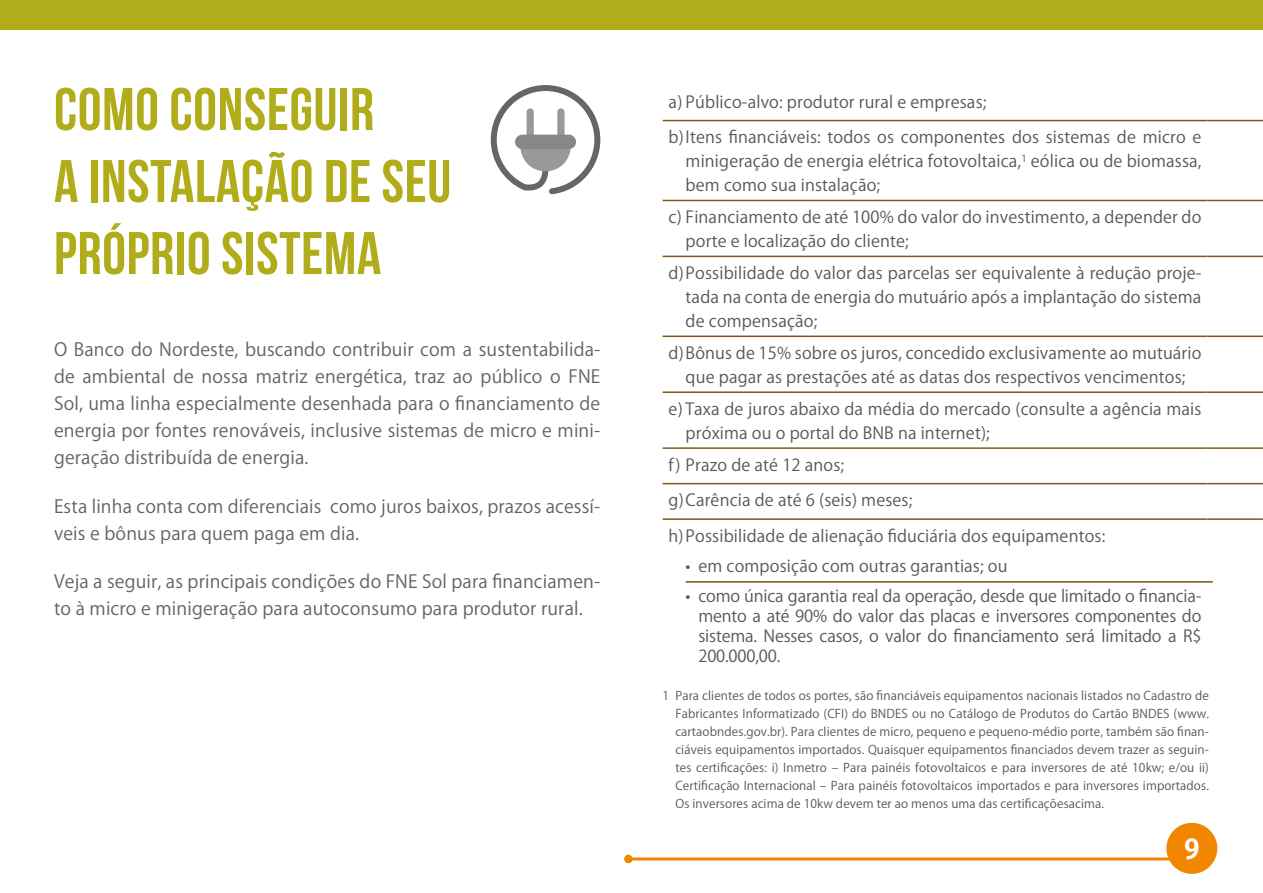
<style>
.page{position:relative;width:1263px;height:893px;background:#fff}
.page>*{position:absolute;margin:0;border:0;box-sizing:border-box;transform-origin:0 0}
.t1{font:700 60px/72px "Bebas Neue";letter-spacing:.01em;color:#b1ac19}
.t2{font:700 27px "Koz Go Pr 6 N";color:#fff}
.t3{font:18px/27px "Koz Go Pr 6 N";letter-spacing:.01em;color:#646363}
.t4{font:16.5px/24px "Koz Go Pr 6 N";letter-spacing:.01em;color:#575756}
.t5{font:12px/18px "Koz Go Pr 6 N";letter-spacing:.01em;color:#575756;text-align:justify}
</style>
<div class="page">
<div style="left:0;top:0;width:1263px;height:30px;background:#b1ac19"></div>
<hr style="left:663px;top:120px;width:544px;height:1px;background:#7e5719">
<hr style="left:1207px;top:120px;width:56px;height:1px;background:#7e5719">
<hr style="left:663px;top:200px;width:544px;height:1px;background:#7e5719">
<hr style="left:1207px;top:200px;width:56px;height:1px;background:#7e5719">
<hr style="left:663px;top:256px;width:544px;height:1px;background:#7e5719">
<hr style="left:1207px;top:256px;width:56px;height:1px;background:#7e5719">
<hr style="left:663px;top:336px;width:544px;height:1px;background:#7e5719">
<hr style="left:1207px;top:336px;width:56px;height:1px;background:#7e5719">
<hr style="left:663px;top:391px;width:544px;height:2px;background:#7e5719">
<hr style="left:1207px;top:391px;width:56px;height:2px;background:#7e5719">
<hr style="left:663px;top:447px;width:544px;height:2px;background:#7e5719">
<hr style="left:1207px;top:447px;width:56px;height:2px;background:#7e5719">
<hr style="left:663px;top:483px;width:544px;height:1px;background:#7e5719">
<hr style="left:1207px;top:483px;width:56px;height:1px;background:#7e5719">
<hr style="left:663px;top:518px;width:544px;height:2px;background:#7e5719">
<hr style="left:1207px;top:518px;width:56px;height:2px;background:#7e5719">
<hr style="left:686px;top:581px;width:527px;height:2px;background:#7e5719">
<svg style="left:491px;top:85px;width:109px;height:109px"></svg>
<div style="left:557px;top:108px;width:7px;height:31px;background:#999;border-radius:4px"></div>
<div style="left:527px;top:108px;width:7px;height:31px;background:#999;border-radius:4px"></div>
<div style="left:515px;top:135px;width:61px;height:14px;background:#878787;border-radius:7px"></div>
<hr style="left:628px;top:857px;width:581px;height:3px;background:#f18700">
<div style="left:624px;top:855px;width:9px;height:8px;background:#f18700;border-radius:50%"></div>
<div style="left:1166px;top:823px;width:51px;height:51px;background:#f18700;border-radius:50%"></div>
<h1 class="t1" style="left:54px;top:73px;width:399px">COMO CONSEGUIR<br>A INSTALAÇÃO DE SEU<br>PRÓPRIO SISTEMA</h1>
<p class="t3" style="left:54px;top:337px;width:548px;text-align:justify">O Banco do Nordeste, buscando contribuir com a sustentabilida&shy;de ambiental de nossa matriz energética, traz ao público o FNE Sol, uma linha especialmente desenhada para o financiamento de energia por fontes renováveis, inclusive sistemas de micro e mini&shy;geração distribuída de energia.</p>
<p class="t3" style="left:54px;top:493px;width:548px">Esta linha conta com diferenciais como juros baixos, prazos acessí&shy;veis e bônus para quem paga em dia.</p>
<p class="t3" style="left:54px;top:568px;width:548px">Veja a seguir, as principais condições do FNE Sol para financiamen&shy;to à micro e minigeração para autoconsumo para produtor rural.</p>
<p class="t4" style="left:669px;top:84px;width:534px;line-height:35.5px">a) Público-alvo: produtor rural e empresas;<br>b)Itens financiáveis: todos os componentes dos sistemas de micro e</p>
<p class="t4" style="left:686px;top:149px;width:517px">minigeração de energia elétrica fotovoltaica,<sup>1</sup> eólica ou de biomassa, bem como sua instalação;</p>
<p class="t4" style="left:686px;top:205px;width:517px;text-indent:-17px">c) Financiamento de até 100% do valor do investimento, a depender do porte e localização do cliente;</p>
<p class="t4" style="left:686px;top:261px;width:517px;text-align:justify;text-indent:-17px">d)Possibilidade do valor das parcelas ser equivalente à redução proje&shy;tada na conta de energia do mutuário após a implantação do sistema de compensação;</p>
<p class="t4" style="left:669px;top:341px;width:534px;text-align:center">d)Bônus de 15% sobre os juros, concedido exclusivamente ao mutuário que pagar as prestações até as datas dos respectivos vencimentos;</p>
<p class="t4" style="left:686px;top:397px;width:517px;text-indent:-17px">e) Taxa de juros abaixo da média do mercado (consulte a agência mais próxima ou o portal do BNB na internet);</p>
<p class="t4" style="left:669px;top:447px;width:438px;line-height:35.5px">f) Prazo de até 12 anos;<br>g)Carência de até 6 (seis) meses;<br>h)Possibilidade de alienação fiduciária dos equipamentos:</p>
<p class="t4" style="left:686px;top:554px;width:323px">• em composição com outras garantias; ou</p>
<p class="t4" style="left:698px;top:587px;width:505px;line-height:19.8px;text-align:justify;text-indent:-13px">• como única garantia real da operação, desde que limitado o financia&shy;mento a até 90% do valor das placas e inversores componentes do sistema. Nesses casos, o valor do financiamento será limitado a R$ 200.000,00.</p>
<p class="t5" style="left:675px;top:687px;width:535px;text-indent:-13px">1 Para clientes de todos os portes, são financiáveis equipamentos nacionais listados no Cadastro de Fabricantes Informatizado (CFI) do BNDES ou no Catálogo de Produtos do Cartão BNDES (www. cartaobndes.gov.br). Para clientes de micro, pequeno e pequeno-médio porte, também são finan&shy;ciáveis equipamentos importados. Quaisquer equipamentos financiados devem trazer as seguin&shy;tes certificações: i) Inmetro – Para painéis fotovoltaicos e para inversores de até 10kw; e/ou ii)<br>Certificação Internacional – Para painéis fotovoltaicos importados e para inversores importados.<br>Os inversores acima de 10kw devem ter ao menos uma das certificaçõesacima.</p>
<h2 class="t2" style="left:1184px;top:834px;width:17px">9</h2>
</div>
